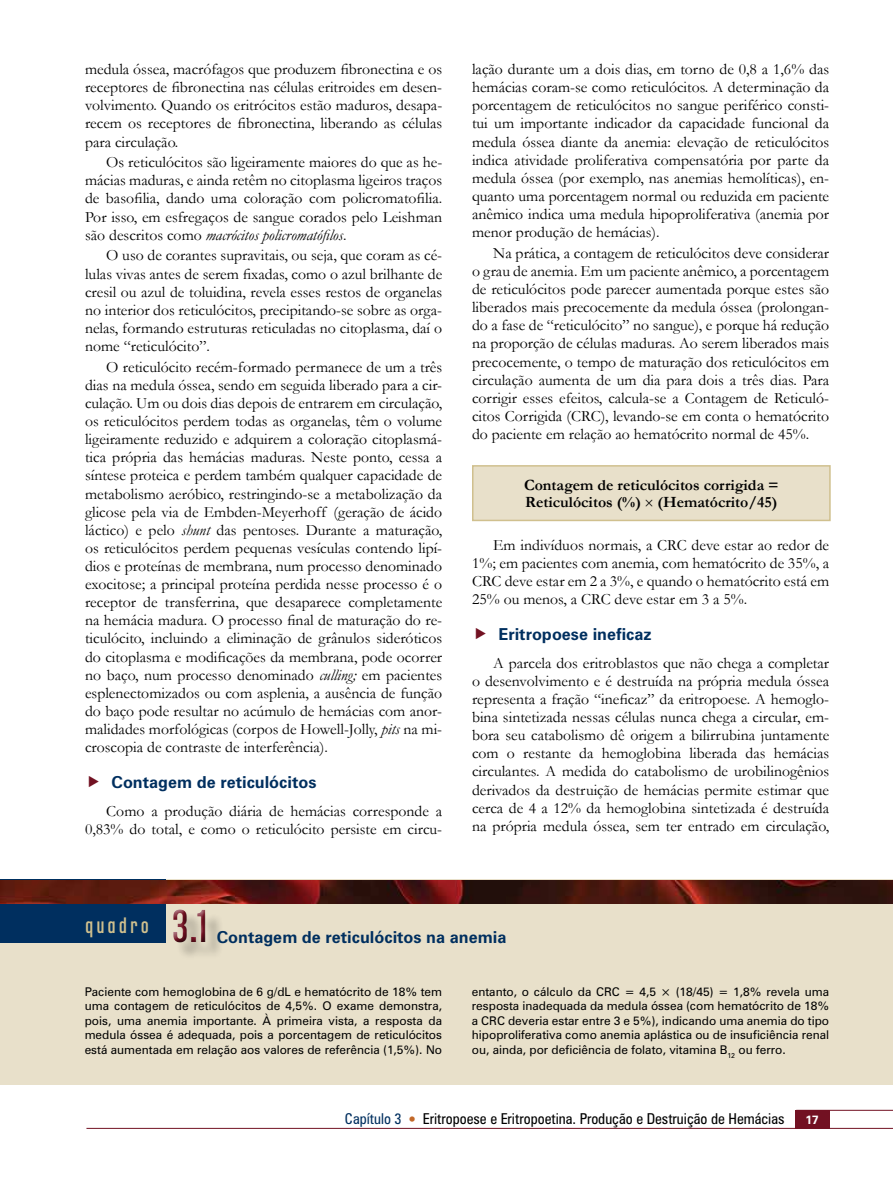
<style>
.page{position:relative;width:893px;height:1191px;background:#fff}
.page>*{position:absolute;margin:0;border:0;box-sizing:border-box;transform-origin:0 0}
.t1{font:22.5px "Chalet Comprime Cologne Eighty";letter-spacing:.16em;color:#d0c08e}
.t2{font:700 16.5px "Zurich BT";color:#002f5f}
.t3{font:15.75px/18.1px "Garamond";color:#000;text-align:justify}
.t4{font:700 15.75px/17.2px "Garamond";color:#000}
.t5{font:condensed 15px "Zurich BT";color:#000}
.t6{font:condensed 15px "Zurich BT";color:#002f5f}
.t7{font:12px/14.4px "Zurich BT";color:#000;text-align:justify}
.t8{font:700 12px "Zurich BT";color:#fff}
.s1{font-style:italic}
.s2{font-size:49.5px;color:#721122}
</style>
<div class="page">
<div style="left:795px;top:1110px;width:34px;height:18px;background:#721122"></div>
<hr style="left:86px;top:1128px;width:807px;height:1px;background:#721122">
<hr style="left:796px;top:1110px;width:97px;height:1px;background:#721122">
<div style="left:1px;top:879px;width:892px;height:205px;background:#e8e0ca"></div>
<div style="left:0;top:879px;width:166px;height:63px;background:#002f5f"></div>
<div style="left:176px;top:911px;width:48px;height:49px;background:#000;opacity:.3"></div>
<div style="left:163px;top:898px;width:51px;height:48px;background:#fff;opacity:.75"></div>
<div style="left:166px;top:902px;width:50px;height:51px;background:#000;opacity:.75"></div>
<img style="left:1px;top:880px;width:892px;height:23px">
<svg style="left:472px;top:465px;width:359px;height:57px;background:#e6dec7"></svg>
<p class="t3" style="left:85px;top:60px;width:359px">medula óssea, macrófagos que produzem fibronectina e os receptores de fibronectina nas células eritroides em desen&shy;volvimento. Quando os eritrócitos estão maduros, desapa&shy;recem os receptores de fibronectina, liberando as células para circulação.</p>
<p class="t3" style="left:85px;top:153px;width:359px;text-indent:21px">Os reticulócitos são ligeiramente maiores do que as he&shy;mácias maduras, e ainda retêm no citoplasma ligeiros traços de basofilia, dando uma coloração com policromatofilia.<br>Por isso, em esfregaços de sangue corados pelo Leishman são descritos como <span class="s1">macrócitos policromatófilos</span>.</p>
<p class="t3" style="left:85px;top:246px;width:359px;text-indent:21px">O uso de corantes supravitais, ou seja, que coram as cé&shy;lulas vivas antes de serem fixadas, como o azul brilhante de cresil ou azul de toluidina, revela esses restos de organelas no interior dos reticulócitos, precipitando-se sobre as orga&shy;nelas, formando estruturas reticuladas no citoplasma, daí o nome “reticulócito”.</p>
<p class="t3" style="left:85px;top:357px;width:359px;text-indent:21px">O reticulócito recém-formado permanece de um a três dias na medula óssea, sendo em seguida liberado para a cir&shy;culação. Um ou dois dias depois de entrarem em circulação, os reticulócitos perdem todas as organelas, têm o volume ligeiramente reduzido e adquirem a coloração citoplasmá&shy;tica própria das hemácias maduras. Neste ponto, cessa a síntese proteica e perdem também qualquer capacidade de metabolismo aeróbico, restringindo-se a metabolização da glicose pela via de Embden-Meyerhoff (geração de ácido láctico) e pelo <span class="s1">shunt</span> das pentoses. Durante a maturação, os reticulócitos perdem pequenas vesículas contendo lipí&shy;dios e proteínas de membrana, num processo denominado exocitose; a principal proteína perdida nesse processo é o receptor de transferrina, que desaparece completamente na hemácia madura. O processo final de maturação do re&shy;ticulócito, incluindo a eliminação de grânulos sideróticos do citoplasma e modificações da membrana, pode ocorrer no baço, num processo denominado <span class="s1">culling;</span> em pacientes esplenectomizados ou com asplenia, a ausência de função do baço pode resultar no acúmulo de hemácias com anor&shy;malidades morfológicas (corpos de Howell-Jolly, <span class="s1">pits</span> na mi&shy;croscopia de contraste de interferência).</p>
<p class="t2" style="left:112px;top:772px;width:206px">Contagem de reticulócitos</p>
<p class="t3" style="left:85px;top:801px;width:359px;text-align:right">Como a produção diária de hemácias corresponde a<br>0,83% do total, e como o reticulócito persiste em circu-</p>
<p class="t3" style="left:472px;top:60px;width:359px">lação durante um a dois dias, em torno de 0,8 a 1,6% das hemácias coram-se como reticulócitos. A determinação da porcentagem de reticulócitos no sangue periférico consti&shy;tui um importante indicador da capacidade funcional da medula óssea diante da anemia: elevação de reticulócitos indica atividade proliferativa compensatória por parte da medula óssea (por exemplo, nas anemias hemolíticas), en&shy;quanto uma porcentagem normal ou reduzida em paciente anêmico indica uma medula hipoproliferativa (anemia por menor produção de hemácias).</p>
<p class="t3" style="left:472px;top:243px;width:359px;text-indent:21px">Na prática, a contagem de reticulócitos deve considerar o grau de anemia. Em um paciente anêmico, a porcentagem de reticulócitos pode parecer aumentada porque estes são liberados mais precocemente da medula óssea (prolongan&shy;do a fase de “reticulócito” no sangue), e porque há redução na proporção de células maduras. Ao serem liberados mais precocemente, o tempo de maturação dos reticulócitos em circulação aumenta de um dia para dois a três dias. Para corrigir esses efeitos, calcula-se a Contagem de Reticuló&shy;citos Corrigida (CRC), levando-se em conta o hematócrito do paciente em relação ao hematócrito normal de 45%.</p>
<p class="t4" style="left:524px;top:476px;width:256px">Contagem de reticulócitos corrigida =<br>Reticulócitos (%) (Hematócrito/45)</p>
<p class="t3" style="left:472px;top:535px;width:359px;text-indent:21px">Em indivíduos normais, a CRC deve estar ao redor de 1%; em pacientes com anemia, com hematócrito de 35%, a CRC deve estar em 2 a 3%, e quando o hematócrito está em 25% ou menos, a CRC deve estar em 3 a 5%.</p>
<p class="t2" style="left:498px;top:624px;width:155px">Eritropoese ineficaz</p>
<p class="t3" style="left:472px;top:653px;width:359px;text-indent:21px">A parcela dos eritroblastos que não chega a completar o desenvolvimento e é destruída na própria medula óssea representa a fração “ineficaz” da eritropoese. A hemoglo&shy;bina sintetizada nessas células nunca chega a circular, em&shy;bora seu catabolismo dê origem a bilirrubina juntamente com o restante da hemoglobina liberada das hemácias circulantes. A medida do catabolismo de urobilinogênios derivados da destruição de hemácias permite estimar que cerca de 4 a 12% da hemoglobina sintetizada é destruída na própria medula óssea, sem ter entrado em circulação,</p>
<h1 class="t1" style="left:85px;top:913px;width:124px">quadro <span class="s2">3.1</span></h1>
<p class="t2" style="left:217px;top:927px;width:291px">Contagem de reticulócitos na anemia</p>
<p class="t7" style="left:85px;top:984px;width:359px">Paciente com hemoglobina de 6 g/dL e hematócrito de 18% tem uma contagem de reticulócitos de 4,5%. O exame demonstra, pois, uma anemia importante. À primeira vista, a resposta da medula óssea é adequada, pois a porcentagem de reticulócitos está aumentada em relação aos valores de referência (1,5%). No</p>
<p class="t7" style="left:472px;top:984px;width:359px">entanto, o cálculo da CRC = 4,5 × (18/45) = 1,8% revela uma resposta inadequada da medula óssea (com hematócrito de 18% a CRC deveria estar entre 3 e 5%), indicando uma anemia do tipo hipoproliferativa como anemia aplástica ou de insuficiência renal ou, ainda, por deficiência de folato, vitamina B<sub>12</sub> ou ferro.</p>
<p class="t6" style="left:345px;top:1110px;width:58px">Capítulo 3</p>
<p class="t5" style="left:423px;top:1110px;width:363px">Eritropoese e Eritropoetina. Produção e Destruição de Hemácias</p>
<p class="t8" style="left:805px;top:1112px;width:15px">17</p>
</div>
